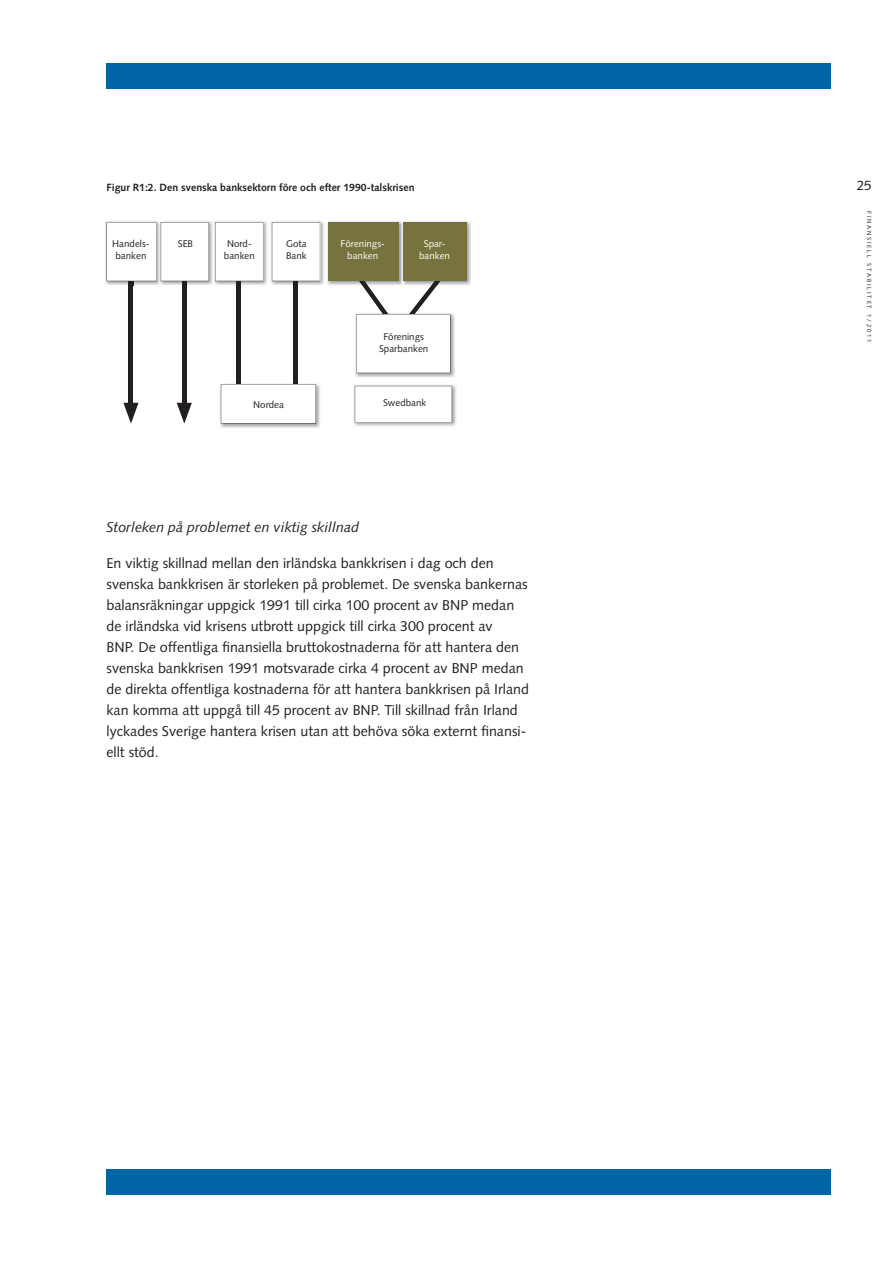
<style>
.page{position:relative;width:893px;height:1263px;background:#fff}
.page>*{position:absolute;margin:0;border:0;box-sizing:border-box;transform-origin:0 0}
.t1{font:14.25px/21px "Syntax";color:#231f20}
.t2{font:italic 14.25px "Syntax";color:#231f20}
.t3{font:13.5px "Syntax";color:#231f20}
.t4{font:700 10.5px "Syntax";color:#231f20}
.t5{font:9.75px/12px "Syntax";color:#231f20;text-align:center}
.t6{font:9.75px/12px "Syntax";color:#fff;text-align:center}
.t7{font:6px "Syntax";letter-spacing:.3em;color:#231f20}
</style>
<div class="page">
<div style="left:106px;top:64px;width:725px;height:25px;background:#0065a4"></div>
<div style="left:106px;top:1170px;width:725px;height:25px;background:#0065a4"></div>
<hr style="left:129px;top:279px;width:4px;height:132px;background:#231f20">
<svg style="left:123px;top:403px;width:16px;height:21px"></svg>
<hr style="left:182px;top:279px;width:4px;height:132px;background:#231f20">
<svg style="left:177px;top:403px;width:15px;height:21px"></svg>
<div style="left:236px;top:271px;width:5px;height:132px;background:#231f20"></div>
<div style="left:293px;top:269px;width:5px;height:132px;background:#231f20"></div>
<img style="left:105px;top:221px;width:53px;height:64px">
<img style="left:161px;top:221px;width:106px;height:64px">
<svg style="left:107px;top:222px;width:102px;height:64px"></svg>
<img style="left:236px;top:281px;width:5px;height:4px">
<img style="left:213px;top:221px;width:1px;height:64px">
<svg style="left:215px;top:222px;width:48px;height:59px"></svg>
<img style="left:271px;top:221px;width:131px;height:64px">
<img style="left:293px;top:281px;width:5px;height:4px">
<svg style="left:272px;top:222px;width:48px;height:59px"></svg>
<img style="left:220px;top:384px;width:100px;height:44px">
<svg style="left:221px;top:383px;width:95px;height:41px"></svg>
<img style="left:355px;top:313px;width:100px;height:64px">
<img style="left:354px;top:384px;width:103px;height:43px">
<svg style="left:355px;top:386px;width:97px;height:37px"></svg>
<img style="left:404px;top:221px;width:67px;height:64px">
<div style="left:404px;top:222px;width:62px;height:59px;background:#76733e"></div>
<svg style="left:356px;top:275px;width:94px;height:98px"></svg>
<img style="left:402px;top:222px;width:2px;height:64px">
<div style="left:328px;top:222px;width:71px;height:59px;background:#76733e"></div>
<p class="t4" style="left:107px;top:183px;width:309px">Figur R1:2. Den svenska banksektorn före och efter 1990-talskrisen</p>
<p class="t5" style="left:112px;top:239px;width:39px">Handels&shy;banken</p>
<p class="t5" style="left:178px;top:239px;width:17px">SEB</p>
<p class="t5" style="left:224px;top:239px;width:32px">Nord&shy;banken</p>
<p class="t5" style="left:286px;top:239px;width:22px;text-align:left">Gota<br>Bank</p>
<p class="t6" style="left:341px;top:239px;width:46px">Förenings&shy;banken</p>
<p class="t6" style="left:419px;top:239px;width:32px">Spar&shy;banken</p>
<p class="t5" style="left:379px;top:332px;width:51px">Förenings<br>Sparbanken</p>
<p class="t5" style="left:253px;top:400px;width:32px">Nordea</p>
<p class="t5" style="left:383px;top:398px;width:45px">Swedbank</p>
<p class="t2" style="left:107px;top:521px;width:254px">Storleken på problemet en viktig skillnad</p>
<p class="t1" style="left:107px;top:554px;width:424px">En viktig skillnad mellan den irländska bankkrisen i dag och den svenska bankkrisen är storleken på problemet. De svenska bankernas balansräkningar uppgick 1991 till cirka 100 procent av BNP medan de irländska vid krisens utbrott uppgick till cirka 300 procent av<br>BNP. De offentliga finansiella bruttokostnaderna för att hantera den svenska bankkrisen 1991 motsvarade cirka 4 procent av BNP medan de direkta offentliga kostnaderna för att hantera bankkrisen på Irland kan komma att uppgå till 45 procent av BNP. Till skillnad från Irland lyckades Sverige hantera krisen utan att behöva söka externt finansi&shy;ellt stöd.</p>
<p class="t3" style="left:857px;top:180px;width:17px">25</p>
<p class="t7" style="left:872px;top:211px;width:133px;rotate:90deg">FINANSIELL STABILITET 1/2011</p>
</div>
